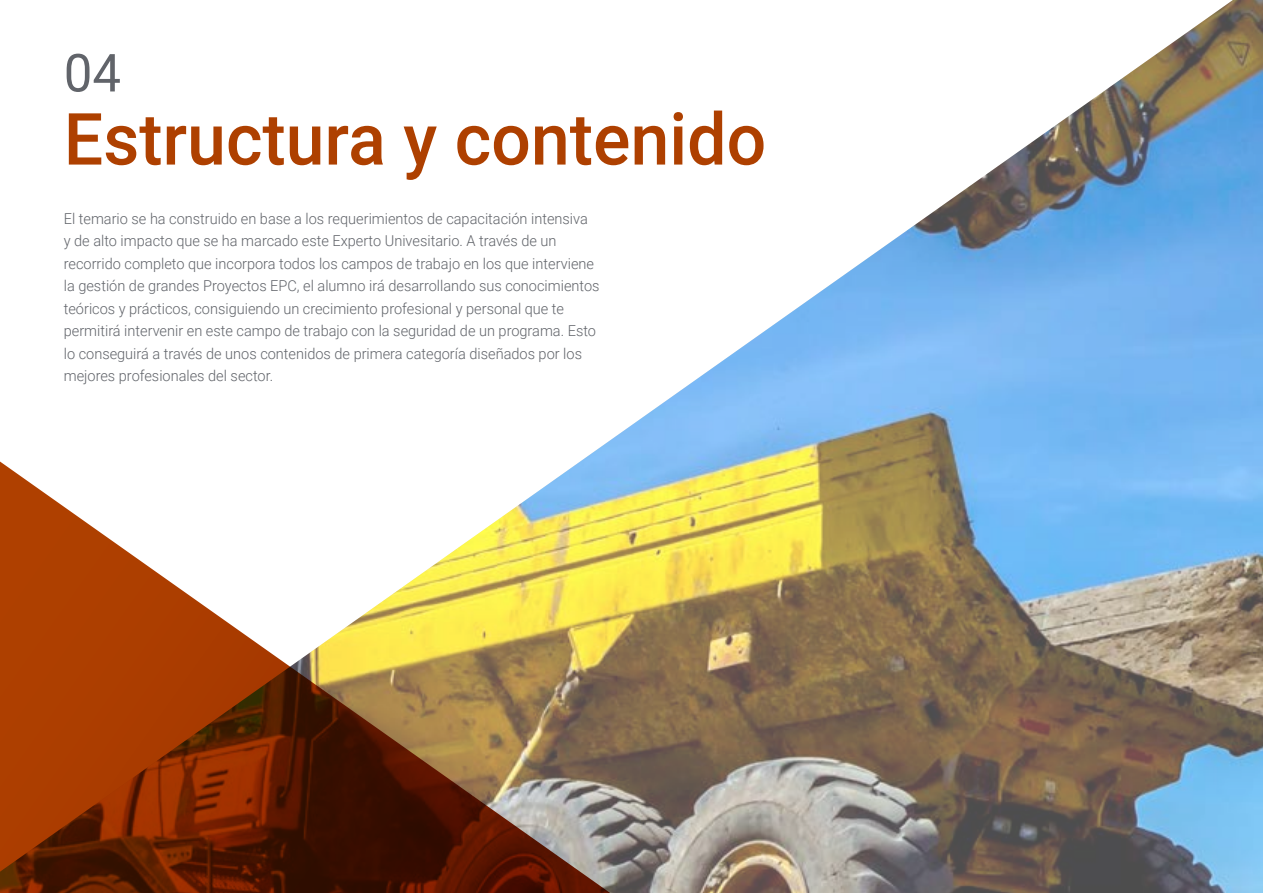
<style>
.page{position:relative;width:1263px;height:893px;background:#fff}
.page>*{position:absolute;margin:0;border:0;box-sizing:border-box;transform-origin:0 0}
.t1{font:500 72px "Roboto";color:#ae4000}
.t2{font:52.5px "Roboto";color:#61646a}
.t3{font:300 15px/22.5px "Roboto";color:#61646a}
</style>
<div class="page">
<img style="left:602px;top:0;width:661px;height:893px">
<svg style="left:0;top:446px;width:640px;height:447px"></svg>
<h2 class="t2" style="left:64px;top:36px;width:59px">04</h2>
<h1 class="t1" style="left:64px;top:89px;width:704px">Estructura y contenido</h1>
<p class="t3" style="left:64px;top:207px;width:537px">El temario se ha construido en base a los requerimientos de capacitación intensiva<br>y de alto impacto que se ha marcado este Experto Univesitario. A través de un recorrido completo que incorpora todos los campos de trabajo en los que interviene la gestión de grandes Proyectos EPC, el alumno irá desarrollando sus conocimientos teóricos y prácticos, consiguiendo un crecimiento profesional y personal que te permitirá intervenir en este campo de trabajo con la seguridad de un programa. Esto lo conseguirá a través de unos contenidos de primera categoría diseñados por los mejores profesionales del sector.</p>
</div>
